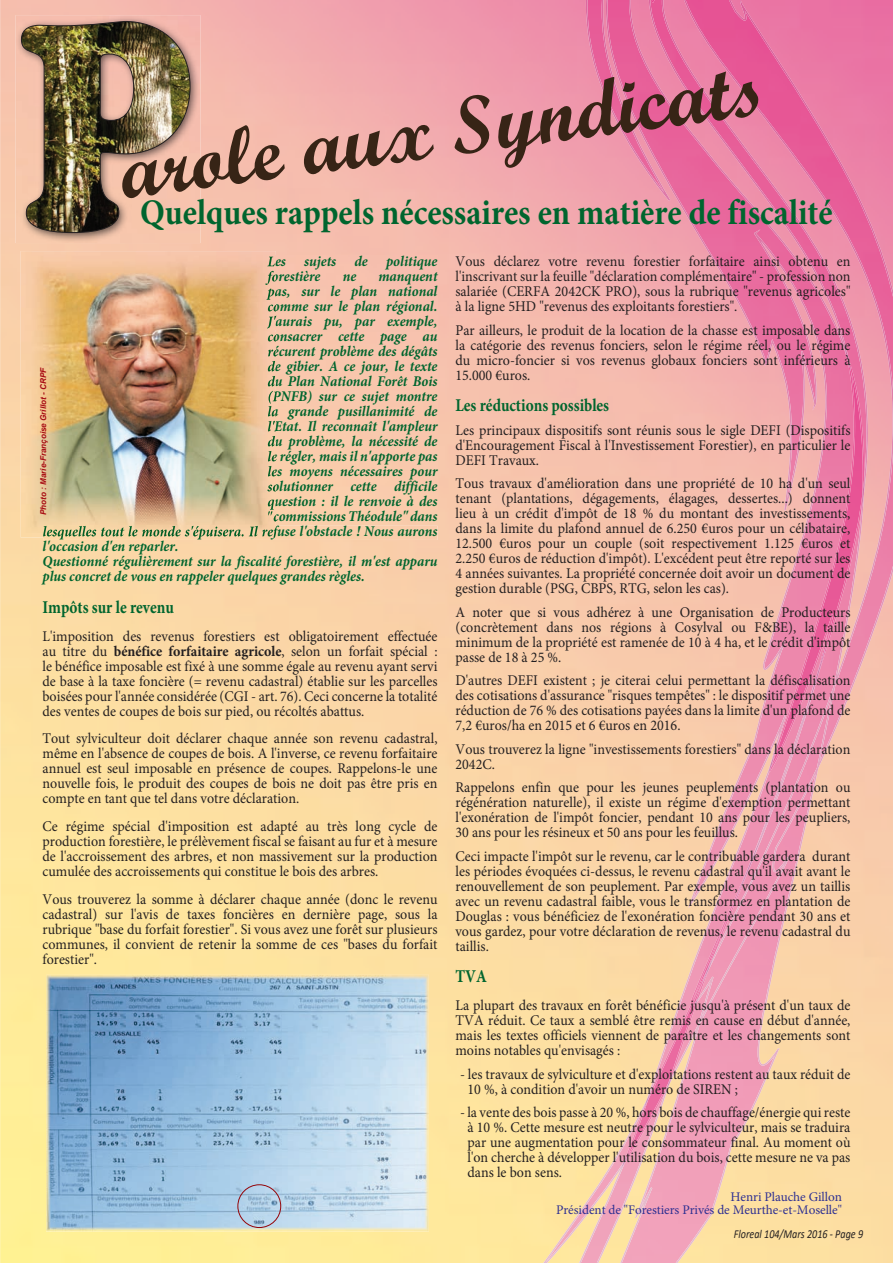
<style>
.page{position:relative;width:893px;height:1263px;background:#fff}
.page>*{position:absolute;margin:0;border:0;box-sizing:border-box;transform-origin:0 0}
.t1{font:81px "Script MT Bold";color:#372416}
.t2{font:700 36px "Minion Pro";color:#00652e;scale:.9 1}
.t3{font:700 18px "Minion Pro";color:#00652e;scale:.85 1}
.t4{font:14.85px/15px "Minion Pro";color:#231f20;text-align:justify;scale:.94 1}
.t5{font:italic 700 14.85px/15px "Minion Pro";color:#00652e;scale:.94 1}
.t6{font:13.2px/13.5px "Minion Pro";letter-spacing:-.005em;color:#2e3092;text-align:right}
.t7{font:italic 12.15px "Calibri";color:#231f20;scale:.83 1}
.t8{font:italic 700 11.25px "Utsaah";color:#a70a12}
.s1{font-weight:700}
</style>
<div class="page">
<img style="left:579px;top:0;width:289px;height:1263px">
<img style="left:607px;top:0;width:41px;height:899px">
<img style="left:622px;top:1169px;width:194px;height:94px">
<img style="left:749px;top:0;width:144px;height:1120px">
<img style="left:648px;top:0;width:101px;height:614px">
<img style="left:843px;top:341px;width:21px;height:170px">
<img style="left:750px;top:599px;width:113px;height:267px">
<img style="left:625px;top:614px;width:208px;height:549px">
<img style="left:620px;top:643px;width:207px;height:526px">
<div style="left:276px;top:256px;width:162px;height:74px;background:#f7c2ae"></div>
<div style="left:276px;top:332px;width:161px;height:54px;background:#f8c6ad"></div>
<div style="left:276px;top:391px;width:162px;height:119px;background:#f9cbac"></div>
<div style="left:43px;top:526px;width:394px;height:14px;background:#fad0ab"></div>
<img style="left:16px;top:15px;width:184px;height:228px">
<img style="left:21px;top:21px;width:169px;height:212px">
<img style="left:21px;top:251px;width:255px;height:287px">
<img style="left:267px;top:256px;width:9px;height:14px">
<img style="left:265px;top:271px;width:11px;height:29px">
<img style="left:266px;top:286px;width:10px;height:44px">
<img style="left:267px;top:316px;width:9px;height:14px">
<svg style="left:268px;top:332px;width:8px;height:13px"></svg>
<img style="left:268px;top:346px;width:8px;height:15px">
<img style="left:268px;top:361px;width:8px;height:14px">
<svg style="left:268px;top:376px;width:8px;height:10px"></svg>
<img style="left:267px;top:406px;width:9px;height:104px">
<img style="left:43px;top:526px;width:233px;height:12px">
<img style="left:46px;top:975px;width:383px;height:256px">
<div style="left:237px;top:1184px;width:44px;height:44px;border:1px solid #940408;border-radius:50%"></div>
<svg style="left:268px;top:511px;width:8px;height:10px"></svg>
<h1 class="t1" style="left:114px;top:119px;width:651px;rotate:-7deg">arole aux Syndicats</h1>
<h2 class="t2" style="left:140px;top:187px;width:771px">Quelques rappels nécessaires en matière de fiscalité</h2>
<p class="t5" style="left:267px;top:254px;width:182px">Les sujets de politique forestière</p>
<p class="t5" style="left:267px;top:269px;width:182px;text-align:right">manquent<br>pas, sur le plan national comme sur le plan régional.<br>J'aurais pu, par exemple, consacrer cette page au récurent problème des dégâts de gibier. A ce jour, le texte du Plan National Forêt Bois (PNFB) sur ce sujet montre la grande pusillanimité de l'Etat. Il reconnaît l'ampleur du problème, la nécessité de le régler, mais il n'apporte pas les moyens nécessaires pour solutionner cette difficile question : il le renvoie à des commissions Théodule" dans</p>
<p class="t5" style="left:43px;top:539px;width:422px">l'occasion d'en reparler.<br>Questionné régulièrement sur la fiscalité forestière, il m'est apparu plus concret de vous en rappeler quelques grandes règles.</p>
<p class="t3" style="left:43px;top:594px;width:156px">Impôts sur le revenu</p>
<p class="t4" style="left:43px;top:628px;width:422px">L'imposition des revenus forestiers est obligatoirement effectuée au titre du <span class="s1">bénéfice forfaitaire agricole</span>, selon un forfait spécial : le bénéfice imposable est fixé à une somme égale au revenu ayant servi de base à la taxe foncière (= revenu cadastral) établie sur les parcelles boisées pour l'année considérée (CGI - art. 76). Ceci concerne la totalité des ventes de coupes de bois sur pied, ou récoltés abattus.</p>
<p class="t4" style="left:43px;top:731px;width:422px">Tout sylviculteur doit déclarer chaque année son revenu cadastral, même en l'absence de coupes de bois. A l'inverse, ce revenu forfaitaire annuel est seul imposable en présence de coupes. Rappelons-le une nouvelle fois, le produit des coupes de bois ne doit pas être pris en compte en tant que tel dans votre déclaration.</p>
<p class="t4" style="left:43px;top:819px;width:422px">Ce régime spécial d'imposition est adapté au très long cycle de production forestière, le prélèvement fiscal se faisant au fur et à mesure de l'accroissement des arbres, et non massivement sur la production cumulée des accroissements qui constitue le bois des arbres.</p>
<p class="t4" style="left:43px;top:892px;width:422px">Vous trouverez la somme à déclarer chaque année (donc le revenu cadastral) sur l'avis de taxes foncières en dernière page, sous la rubrique "base du forfait forestier". Si vous avez une forêt sur plusieurs communes, il convient de retenir la somme de ces "bases du forfait forestier".</p>
<p class="t5" style="left:343px;top:269px;width:16px">ne</p>
<p class="t8" style="left:38px;top:515px;width:149px;rotate:-90deg">Photo : Marie-Françoise Grillot - CRPF</p>
<p class="t4" style="left:455px;top:254px;width:422px">Vous déclarez votre revenu forestier forfaitaire ainsi obtenu en l'inscrivant sur la feuille "déclaration complémentaire" - profession non salariée (CERFA 2042CK PRO), sous la rubrique "revenus agricoles" à la ligne 5HD "revenus des exploitants forestiers".</p>
<p class="t4" style="left:455px;top:323px;width:422px">Par ailleurs, le produit de la location de la chasse est imposable dans la catégorie des revenus fonciers, selon le régime réel, ou le régime du micro-foncier si vos revenus globaux fonciers sont inférieurs à 15.000 €uros.</p>
<p class="t3" style="left:455px;top:393px;width:182px">Les réductions possibles</p>
<p class="t4" style="left:455px;top:423px;width:422px">Les principaux dispositifs sont réunis sous le sigle DEFI (Dispositifs d'Encouragement Fiscal à l'Investissement Forestier), en particulier le DEFI Travaux.</p>
<p class="t4" style="left:455px;top:476px;width:422px">Tous travaux d'amélioration dans une propriété de 10 ha d'un seul tenant (plantations, dégagements, élagages, dessertes...) donnent lieu à un crédit d'impôt de 18 % du montant des investissements, dans la limite du plafond annuel de 6.250 €uros pour un célibataire, 12.500 €uros pour un couple (soit respectivement 1.125 €uros et 2.250 €uros de réduction d'impôt). L'excédent peut être reporté sur les 4 années suivantes. La propriété concernée doit avoir un document de gestion durable (PSG, CBPS, RTG, selon les cas).</p>
<p class="t4" style="left:455px;top:605px;width:422px">A noter que si vous adhérez à une Organisation de Producteurs (concrètement dans nos régions à Cosylval ou F&amp;BE), la taille minimum de la propriété est ramenée de 10 à 4 ha, et le crédit d'impôt passe de 18 à 25 %.</p>
<p class="t4" style="left:455px;top:673px;width:422px">D'autres DEFI existent ; je citerai celui permettant la défiscalisation des cotisations d'assurance "risques tempêtes" : le dispositif permet une réduction de 76 % des cotisations payées dans la limite d'un plafond de 7,2 €uros/ha en 2015 et 6 €uros en 2016.</p>
<p class="t4" style="left:455px;top:742px;width:422px">Vous trouverez la ligne "investissements forestiers" dans la déclaration<br>2042C.</p>
<p class="t4" style="left:455px;top:780px;width:422px">Rappelons enfin que pour les jeunes peuplements (plantation ou régénération naturelle), il existe un régime d'exemption permettant l'exonération de l'impôt foncier, pendant 10 ans pour les peupliers, 30 ans pour les résineux et 50 ans pour les feuillus.</p>
<p class="t4" style="left:455px;top:849px;width:422px">Ceci impacte l'impôt sur le revenu, car le contribuable gardera durant les périodes évoquées ci-dessus, le revenu cadastral qu'il avait avant le renouvellement de son peuplement. Par exemple, vous avez un taillis avec un revenu cadastral faible, vous le transformez en plantation de Douglas : vous bénéficiez de l'exonération foncière pendant 30 ans et vous gardez, pour votre déclaration de revenus, le revenu cadastral du taillis.</p>
<p class="t3" style="left:455px;top:964px;width:39px">TVA</p>
<p class="t4" style="left:455px;top:998px;width:422px">La plupart des travaux en forêt bénéficie jusqu'à présent d'un taux de TVA réduit. Ce taux a semblé être remis en cause en début d'année, mais les textes officiels viennent de paraître et les changements sont moins notables qu'envisagés :</p>
<p class="t4" style="left:467px;top:1066px;width:409px;text-indent:-8px">- les travaux de sylviculture et d'exploitations restent au taux réduit de<br>10 %, à condition d'avoir un numéro de SIREN ;</p>
<p class="t4" style="left:467px;top:1105px;width:409px;text-indent:-8px">- la vente des bois passe à 20 %, hors bois de chauffage/énergie qui reste à 10 %. Cette mesure est neutre pour le sylviculteur, mais se traduira par une augmentation pour le consommateur final. Au moment où l'on cherche à développer l'utilisation du bois, cette mesure ne va pas dans le bon sens.</p>
<p class="t6" style="left:556px;top:1190px;width:287px">Henri Plauche Gillon<br>Président de "Forestiers Privés de Meurthe-et-Moselle"</p>
<p class="t7" style="left:734px;top:1226px;width:157px">Floreal 104/Mars 2016 - Page 9</p>
</div>
